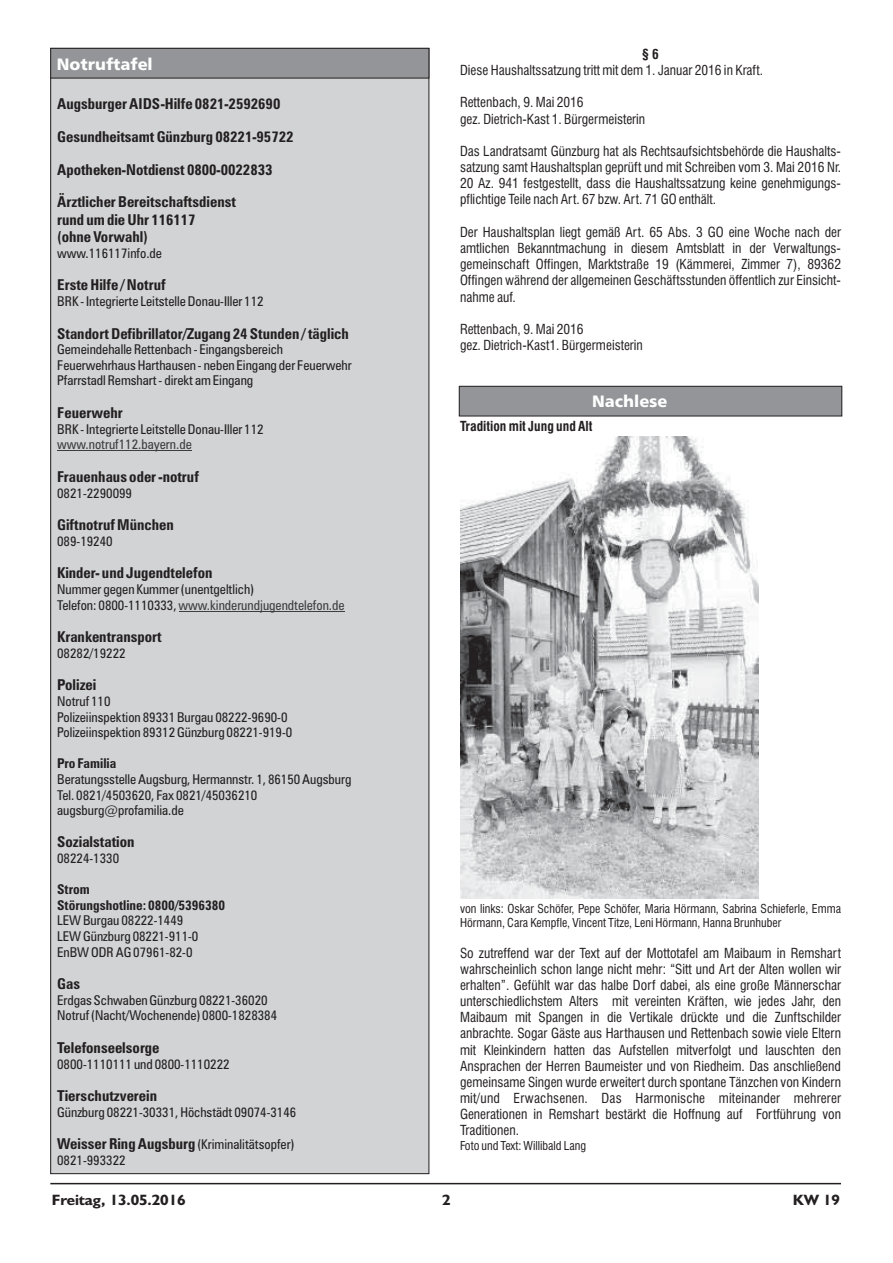
<style>
.page{position:relative;width:893px;height:1263px;background:#fff}
.page>*{position:absolute;margin:0;border:0;box-sizing:border-box;transform-origin:0 0}
.t1{font:16.5px "Humanist 777 BT Black B";color:#fff}
.t2{font:700 condensed 15px/32.8px "Zurich BT";color:#231f20}
.t3{font:700 15px "Humanist 521 BT";letter-spacing:-.005em;color:#231f20;scale:1.04 1}
.t4{font:condensed 13.5px/16.2px "Swiss 721 BT";color:#231f20;text-align:justify}
.t5{font:condensed 13.5px/15.6px "Zurich BT";color:#231f20}
.t6{font:700 condensed 13.5px/15.6px "Zurich BT";color:#231f20}
.t7{font:700 condensed 13.5px "Swiss 721 BT";color:#231f20}
.t8{font:condensed 13.5px "Zurich BT";color:#3e3d3f}
.t9{font:condensed 12px/14.4px "Swiss 721 BT";color:#231f20}
.s1{color:#3e3d3f}
.s2{font-weight:700;font-size:15px}
</style>
<div class="page">
<div style="left:51px;top:48px;width:378px;height:1126px;background:#d1d3d4"></div>
<hr style="left:50px;top:1183px;width:791px;height:1px;background:#231f20">
<hr style="left:57px;top:450px;width:135px;height:1px;background:#3e3d3f">
<hr style="left:179px;top:611px;width:166px;height:1px;background:#3e3d3f">
<div style="left:51px;top:48px;width:378px;height:30px;background:#939598"></div>
<div style="left:51px;top:48px;width:378px;height:30px;border:1px solid #231f20"></div>
<div style="left:459px;top:386px;width:383px;height:30px;background:#939598"></div>
<div style="left:459px;top:386px;width:383px;height:30px;border:1px solid #231f20"></div>
<img style="left:461px;top:436px;width:298px;height:463px">
<p class="t1" style="left:57px;top:57px;width:97px">Notruftafel</p>
<p class="t2" style="left:57px;top:89px;width:238px">Augsburger AIDS-Hilfe 0821-2592690<br>Gesundheitsamt Günzburg 08221-95722<br>Apotheken-Notdienst 0800-0022833<br>Ärztlicher Bereitschaftsdienst</p>
<p class="t2" style="left:57px;top:212px;width:140px;line-height:17.2px">rund um die Uhr 116117 (ohne Vorwahl)</p>
<p class="t5" style="left:57px;top:246px;width:106px">www.116117info.de</p>
<p class="t2" style="left:57px;top:270px;width:110px">Erste Hilfe / Notruf</p>
<p class="t5" style="left:57px;top:295px;width:208px">BRK - Integrierte Leitstelle Donau-Iller 112</p>
<p class="t2" style="left:57px;top:318px;width:293px">Standort Defibrillator/Zugang 24 Stunden / täglich</p>
<p class="t5" style="left:57px;top:343px;width:296px">Gemeindehalle Rettenbach - Eingangsbereich<br>Feuerwehrhaus Harthausen - neben Eingang der Feuerwehr<br>Pfarrstadl Remshart - direkt am Eingang</p>
<p class="t2" style="left:57px;top:398px;width:67px">Feuerwehr</p>
<p class="t5" style="left:57px;top:422px;width:208px">BRK - Integrierte Leitstelle Donau-Iller 112</p>
<p class="t2" style="left:57px;top:461px;width:143px">Frauenhaus oder -notruf</p>
<p class="t5" style="left:57px;top:486px;width:76px">0821-2290099</p>
<p class="t2" style="left:57px;top:510px;width:118px">Giftnotruf München</p>
<p class="t5" style="left:57px;top:535px;width:57px">089-19240</p>
<p class="t2" style="left:57px;top:558px;width:157px">Kinder- und Jugendtelefon</p>
<p class="t5" style="left:57px;top:583px;width:289px">Nummer gegen Kummer (unentgeltlich)<br>Telefon: 0800-1110333,<span class="s1">www.kinderundjugendtelefon.de</span></p>
<p class="t2" style="left:57px;top:622px;width:106px">Krankentransport</p>
<p class="t5" style="left:57px;top:647px;width:70px">08282/19222</p>
<p class="t2" style="left:57px;top:670px;width:41px">Polizei</p>
<p class="t5" style="left:57px;top:695px;width:237px">Notruf 110<br>Polizeiinspektion 89331 Burgau 08222-9690-0<br>Polizeiinspektion 89312 Günzburg 08221-919-0</p>
<p class="t6" style="left:57px;top:757px;width:61px">Pro Familia</p>
<p class="t5" style="left:57px;top:773px;width:296px">Beratungsstelle Augsburg, Hermannstr. 1, 86150 Augsburg<br>Tel. 0821/4503620, Fax 0821/45036210 augsburg@profamilia.de</p>
<p class="t2" style="left:57px;top:827px;width:79px">Sozialstation</p>
<p class="t5" style="left:57px;top:852px;width:63px">08224-1330</p>
<p class="t6" style="left:57px;top:883px;width:169px">Strom<br>Störungshotline: 0800/5396380</p>
<p class="t5" style="left:57px;top:914px;width:143px">LEW Burgau 08222-1449<br>LEW Günzburg 08221-911-0<br>EnBW ODR AG 07961-82-0</p>
<p class="t2" style="left:57px;top:969px;width:24px">Gas</p>
<p class="t5" style="left:57px;top:993px;width:221px">Erdgas Schwaben Günzburg 08221-36020<br>Notruf (Nacht/Wochenende) 0800-1828384</p>
<p class="t2" style="left:57px;top:1032px;width:104px">Telefonseelsorge</p>
<p class="t5" style="left:57px;top:1057px;width:174px">0800-1110111 und 0800-1110222</p>
<p class="t2" style="left:57px;top:1081px;width:101px">Tierschutzverein</p>
<p class="t5" style="left:57px;top:1106px;width:241px">Günzburg 08221-30331, Höchstädt 09074-3146</p>
<p class="t5" style="left:57px;top:1138px;width:239px"><span class="s2">Weisser Ring Augsburg</span> (Kriminalitätsopfer)<br>0821-993322</p>
<p class="t8" style="left:57px;top:440px;width:136px">www.notruf112.bayern.de</p>
<p class="t7" style="left:642px;top:49px;width:18px">§ 6</p>
<p class="t4" style="left:460px;top:63px;width:305px">Diese Haushaltssatzung tritt mit dem 1. Januar 2016 in Kraft.</p>
<p class="t4" style="left:460px;top:96px;width:187px">Rettenbach, 9. Mai 2016<br>gez. Dietrich-Kast 1. Bürgermeisterin</p>
<p class="t4" style="left:460px;top:144px;width:382px">Das Landratsamt Günzburg hat als Rechtsaufsichtsbehörde die Haushalts&shy;satzung samt Haushaltsplan geprüft und mit Schreiben vom 3. Mai 2016 Nr.<br>20 Az. 941 festgestellt, dass die Haushaltssatzung keine genehmigungs&shy;pflichtige Teile nach Art. 67 bzw. Art. 71 GO enthält.</p>
<p class="t4" style="left:460px;top:225px;width:382px">Der Haushaltsplan liegt gemäß Art. 65 Abs. 3 GO eine Woche nach der amtlichen Bekanntmachung in diesem Amtsblatt in der Verwaltungs&shy;gemeinschaft Offingen, Marktstraße 19 (Kämmerei, Zimmer 7), 89362<br>Offingen während der allgemeinen Geschäftsstunden öffentlich zur Einsicht&shy;nahme auf.</p>
<p class="t4" style="left:460px;top:322px;width:184px">Rettenbach, 9. Mai 2016<br>gez. Dietrich-Kast1. Bürgermeisterin</p>
<p class="t1" style="left:592px;top:395px;width:77px">Nachlese</p>
<p class="t7" style="left:460px;top:421px;width:134px">Tradition mit Jung und Alt</p>
<p class="t9" style="left:460px;top:902px;width:382px">von links: Oskar Schöfer, Pepe Schöfer, Maria Hörmann, Sabrina Schieferle, Emma<br>Hörmann, Cara Kempfle, Vincent Titze, Leni Hörmann, Hanna Brunhuber</p>
<p class="t4" style="left:460px;top:946px;width:382px">So zutreffend war der Text auf der Mottotafel am Maibaum in Remshart wahrscheinlich schon lange nicht mehr: “Sitt und Art der Alten wollen wir erhalten”. Gefühlt war das halbe Dorf dabei, als eine große Männerschar unterschiedlichstem Alters mit vereinten Kräften, wie jedes Jahr, den Maibaum mit Spangen in die Vertikale drückte und die Zunftschilder anbrachte. Sogar Gäste aus Harthausen und Rettenbach sowie viele Eltern mit Kleinkindern hatten das Aufstellen mitverfolgt und lauschten den Ansprachen der Herren Baumeister und von Riedheim. Das anschließend gemeinsame Singen wurde erweitert durch spontane Tänzchen von Kindern mit/und Erwachsenen. Das Harmonische miteinander mehrerer Generationen in Remshart bestärkt die Hoffnung auf Fortführung von Traditionen.</p>
<p class="t9" style="left:460px;top:1140px;width:128px">Foto und Text: Willibald Lang</p>
<p class="t3" style="left:52px;top:1195px;width:130px">Freitag, 13.05.2016</p>
<p class="t3" style="left:442px;top:1195px;width:10px">2</p>
<p class="t3" style="left:793px;top:1195px;width:47px">KW 19</p>
</div>
